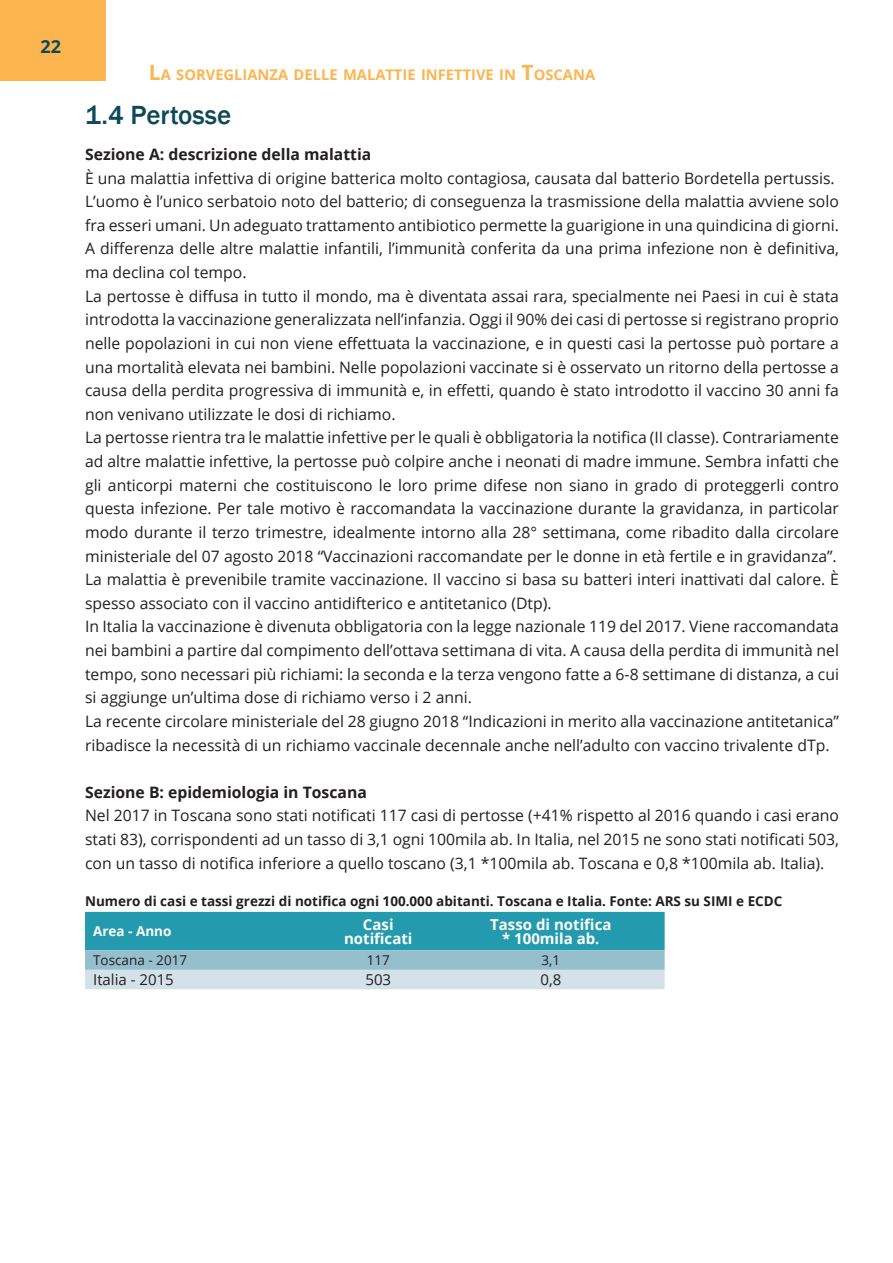
<style>
.page{position:relative;width:893px;height:1263px;background:#fff}
.page>*{position:absolute;margin:0;border:0;box-sizing:border-box;transform-origin:0 0}
.t1{font:500 27px "Franklin Gothic";color:#0d4957}
.t2{font:700 18px "Open Sans";color:#0d4957}
.t3{font:15.75px/23.7px "Open Sans";color:#231f20}
.t4{font:700 15.75px "Open Sans";color:#231f20}
.t5{font:700 15px/13.5px "Open Sans";color:#fff;text-align:center}
.t6{font:15px "Open Sans";color:#231f20}
.t7{font:700 14.7px "Open Sans";color:#fcb54f}
.t8{font:700 13.5px "Open Sans";color:#231f20}
.t9{font:13.5px "Open Sans";color:#231f20}
.t10{font:700 13.5px "Open Sans";color:#fff}
.s1{font-size:21px}
</style>
<div class="page">
<div style="left:0;top:0;width:106px;height:81px;background:#fcb54f"></div>
<svg style="left:85px;top:912px;width:580px;height:77px;background:#6cb5c4"></svg>
<p class="t2" style="left:40px;top:33px;width:22px">22</p>
<p class="t7" style="left:149px;top:64px;width:448px"><span class="s1">L</span>A SORVEGLIANZA DELLE MALATTIE INFETTIVE IN <span class="s1">T</span>OSCANA</p>
<h1 class="t1" style="left:85px;top:98px;width:148px">1.4 Pertosse</h1>
<p class="t4" style="left:85px;top:143px;width:288px">Sezione A: descrizione della malattia</p>
<p class="t3" style="left:85px;top:166px;width:755px">È una malattia infettiva di origine batterica molto contagiosa, causata dal batterio Bordetella pertussis.<br>L’uomo è l’unico serbatoio noto del batterio; di conseguenza la trasmissione della malattia avviene solo fra esseri umani. Un adeguato trattamento antibiotico permette la guarigione in una quindicina di giorni.<br>A differenza delle altre malattie infantili, l’immunità conferita da una prima infezione non è definitiva, ma declina col tempo.<br>La pertosse è diffusa in tutto il mondo, ma è diventata assai rara, specialmente nei Paesi in cui è stata introdotta la vaccinazione generalizzata nell’infanzia. Oggi il 90% dei casi di pertosse si registrano proprio nelle popolazioni in cui non viene effettuata la vaccinazione, e in questi casi la pertosse può portare a una mortalità elevata nei bambini. Nelle popolazioni vaccinate si è osservato un ritorno della pertosse a causa della perdita progressiva di immunità e, in effetti, quando è stato introdotto il vaccino 30 anni fa non venivano utilizzate le dosi di richiamo.<br>La pertosse rientra tra le malattie infettive per le quali è obbligatoria la notifica (II classe). Contrariamente ad altre malattie infettive, la pertosse può colpire anche i neonati di madre immune. Sembra infatti che gli anticorpi materni che costituiscono le loro prime difese non siano in grado di proteggerli contro questa infezione. Per tale motivo è raccomandata la vaccinazione durante la gravidanza, in particolar modo durante il terzo trimestre, idealmente intorno alla 28° settimana, come ribadito dalla circolare ministeriale del 07 agosto 2018 “Vaccinazioni raccomandate per le donne in età fertile e in gravidanza”.<br>La malattia è prevenibile tramite vaccinazione. Il vaccino si basa su batteri interi inattivati dal calore. È spesso associato con il vaccino antidifterico e antitetanico (Dtp).<br>In Italia la vaccinazione è divenuta obbligatoria con la legge nazionale 119 del 2017. Viene raccomandata nei bambini a partire dal compimento dell’ottava settimana di vita. A causa della perdita di immunità nel tempo, sono necessari più richiami: la seconda e la terza vengono fatte a 6-8 settimane di distanza, a cui si aggiunge un’ultima dose di richiamo verso i 2 anni.<br>La recente circolare ministeriale del 28 giugno 2018 “Indicazioni in merito alla vaccinazione antitetanica” ribadisce la necessità di un richiamo vaccinale decennale anche nell’adulto con vaccino trivalente dTp.</p>
<p class="t4" style="left:85px;top:781px;width:283px">Sezione B: epidemiologia in Toscana</p>
<p class="t3" style="left:85px;top:803px;width:755px;text-align:justify">Nel 2017 in Toscana sono stati notificati 117 casi di pertosse (+41% rispetto al 2016 quando i casi erano stati 83), corrispondenti ad un tasso di 3,1 ogni 100mila ab. In Italia, nel 2015 ne sono stati notificati 503, con un tasso di notifica inferiore a quello toscano (3,1 *100mila ab. Toscana e 0,8 *100mila ab. Italia).</p>
<p class="t8" style="left:85px;top:891px;width:699px">Numero di casi e tassi grezzi di notifica ogni 100.000 abitanti. Toscana e Italia. Fonte: ARS su SIMI e ECDC</p>
<p class="t10" style="left:93px;top:922px;width:80px">Area - Anno</p>
<p class="t5" style="left:344px;top:917px;width:70px">Casi notificati</p>
<p class="t5" style="left:490px;top:917px;width:123px">Tasso di notifica * 100mila ab.</p>
<p class="t9" style="left:93px;top:951px;width:96px">Toscana - 2017</p>
<p class="t9" style="left:367px;top:951px;width:25px">117</p>
<p class="t9" style="left:541px;top:951px;width:20px">3,1</p>
<p class="t6" style="left:93px;top:969px;width:82px">Italia - 2015</p>
<p class="t6" style="left:365px;top:969px;width:27px">503</p>
<p class="t6" style="left:540px;top:969px;width:22px">0,8</p>
</div>
